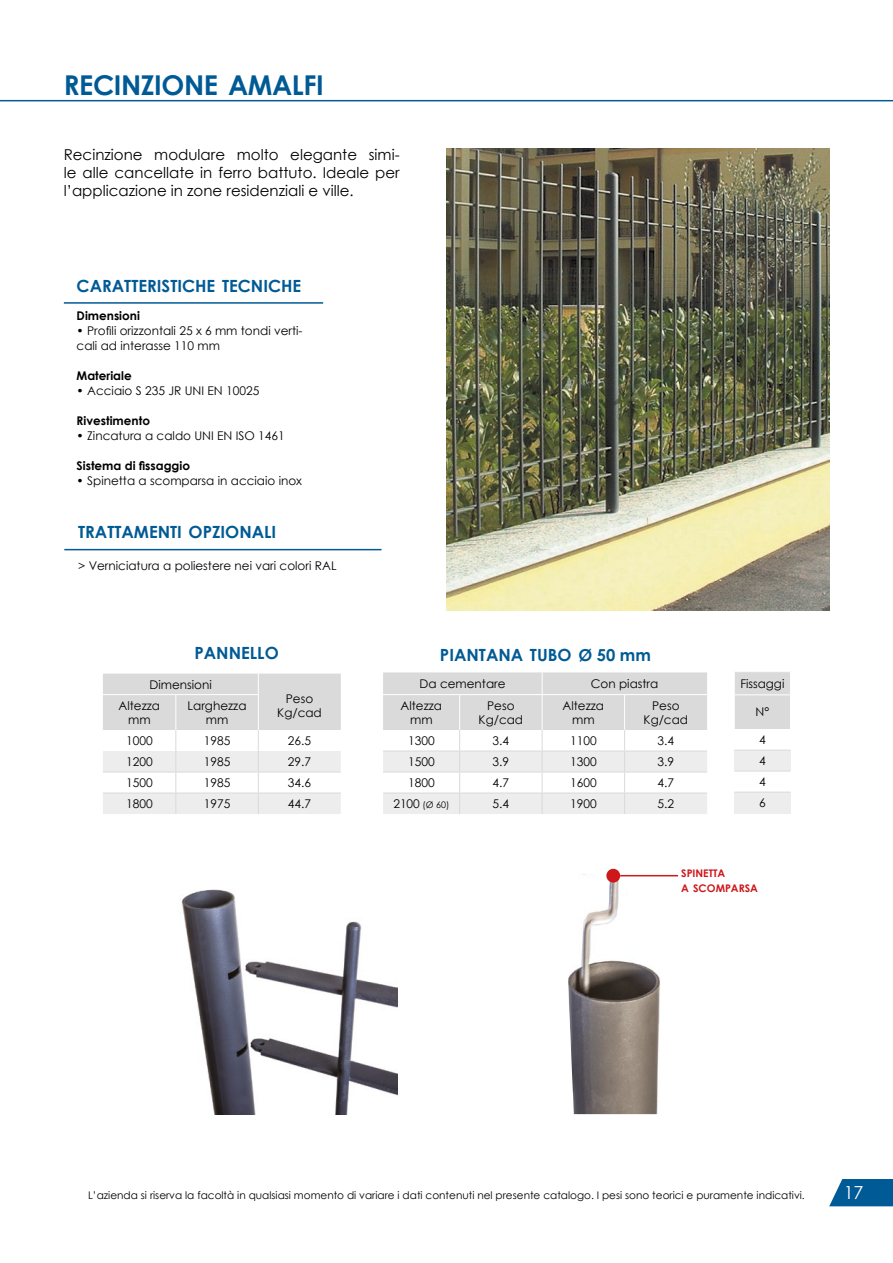
<style>
.page{position:relative;width:893px;height:1263px;background:#fff}
.page>*{position:absolute;margin:0;border:0;box-sizing:border-box;transform-origin:0 0}
.t1{font:700 27.3px "Century Gothic";letter-spacing:-.015em;color:#005a95}
.t2{font:18px "Century Gothic";color:#fff}
.t3{font:700 16.8px "Century Gothic";color:#005a95}
.t4{font:15px/18px "Century Gothic";color:#000;text-align:justify}
.t5{font:12px/14.4px "Century Gothic";color:#000;text-align:center}
.t6{font:700 12px "Century Gothic";color:#000}
.t7{font:10.5px "Century Gothic";color:#000}
.t8{font:700 10.5px/15px "Century Gothic";color:#cd171a}
.t9{font:9px "Century Gothic";color:#000}
.s1{font-size:16.5px}
.s2{font-size:12px}
</style>
<div class="page">
<svg style="left:829px;top:1179px;width:64px;height:27px;background:#1b6ba0"></svg>
<hr style="left:0;top:100px;width:893px;height:1px;background:#005a95">
<img style="left:446px;top:149px;width:383px;height:461px">
<hr style="left:64px;top:302px;width:259px;height:2px;background:#005a95">
<svg style="left:103px;top:674px;width:238px;height:140px"></svg>
<svg style="left:383px;top:672px;width:324px;height:142px"></svg>
<hr style="left:625px;top:793px;width:82px;height:1px;background:#dadada">
<div style="left:734px;top:672px;width:56px;height:23px;background:#dadada"></div>
<div style="left:734px;top:695px;width:56px;height:34px;background:#dadada"></div>
<div style="left:734px;top:750px;width:56px;height:21px;background:#ededed"></div>
<div style="left:734px;top:792px;width:56px;height:21px;background:#ededed"></div>
<svg style="left:734px;top:672px;width:1px;height:22px"></svg>
<hr style="left:734px;top:694px;width:57px;height:1px;background:#fff">
<hr style="left:734px;top:695px;width:1px;height:34px;background:#fff">
<hr style="left:734px;top:750px;width:56px;height:1px;background:#dadada">
<hr style="left:734px;top:771px;width:56px;height:1px;background:#dadada">
<hr style="left:734px;top:792px;width:56px;height:1px;background:#dadada">
<img style="left:181px;top:889px;width:216px;height:225px">
<img style="left:568px;top:874px;width:93px;height:240px">
<div style="left:606px;top:869px;width:14px;height:13px;background:#cd171a;border-radius:50%"></div>
<hr style="left:620px;top:875px;width:58px;height:1px;background:#cd171a">
<hr style="left:64px;top:549px;width:318px;height:1px;background:#005a95">
<h1 class="t1" style="left:64px;top:68px;width:262px">RECINZIONE AMALFI</h1>
<p class="t4" style="left:64px;top:145px;width:337px">Recinzione modulare molto elegante simi&shy;le alle cancellate in ferro battuto. Ideale per l’applicazione in zone residenziali e ville.</p>
<h3 class="t3" style="left:77px;top:276px;width:226px">CARATTERISTICHE TECNICHE</h3>
<p class="t6" style="left:77px;top:308px;width:65px">Dimensioni</p>
<p class="t5" style="left:77px;top:323px;width:227px;line-height:15px;text-align:left">• Profili orizzontali 25 x 6 mm tondi verti&shy;cali ad interasse 110 mm</p>
<p class="t6" style="left:77px;top:368px;width:57px">Materiale</p>
<p class="t5" style="left:77px;top:383px;width:184px">• Acciaio S 235 JR UNI EN 10025</p>
<p class="t6" style="left:77px;top:413px;width:75px">Rivestimento</p>
<p class="t5" style="left:77px;top:428px;width:210px">• Zincatura a caldo UNI EN ISO 1461</p>
<p class="t6" style="left:77px;top:458px;width:115px">Sistema di fissaggio</p>
<p class="t5" style="left:77px;top:473px;width:227px">• Spinetta a scomparsa in acciaio inox</p>
<h3 class="t3" style="left:78px;top:522px;width:200px">TRATTAMENTI OPZIONALI</h3>
<p class="t5" style="left:78px;top:558px;width:260px">&gt; Verniciatura a poliestere nei vari colori RAL</p>
<h3 class="t3" style="left:194px;top:642px;width:86px">PANNELLO</h3>
<h3 class="t3" style="left:440px;top:644px;width:212px">PIANTANA TUBO <span class="s1">Ø 50</span> <span class="s1">mm</span></h3>
<p class="t5" style="left:149px;top:677px;width:64px">Dimensioni</p>
<p class="t5" style="left:277px;top:691px;width:46px">Peso<br>Kg/cad</p>
<p class="t5" style="left:420px;top:676px;width:88px">Da cementare</p>
<p class="t5" style="left:591px;top:676px;width:69px">Con piastra</p>
<p class="t5" style="left:401px;top:698px;width:43px">Altezza mm</p>
<p class="t5" style="left:479px;top:698px;width:46px">Peso<br>Kg/cad</p>
<p class="t5" style="left:563px;top:698px;width:43px">Altezza mm</p>
<p class="t5" style="left:644px;top:698px;width:46px">Peso<br>Kg/cad</p>
<p class="t5" style="left:408px;top:733px;width:28px">1300</p>
<p class="t5" style="left:493px;top:733px;width:18px">3.4</p>
<p class="t5" style="left:570px;top:733px;width:28px">1100</p>
<p class="t5" style="left:658px;top:733px;width:18px">3.4</p>
<p class="t5" style="left:408px;top:754px;width:28px">1500</p>
<p class="t5" style="left:493px;top:754px;width:18px">3.9</p>
<p class="t5" style="left:570px;top:754px;width:28px">1300</p>
<p class="t5" style="left:658px;top:754px;width:18px">3.9</p>
<p class="t5" style="left:408px;top:775px;width:28px">1800</p>
<p class="t5" style="left:493px;top:775px;width:18px">4.7</p>
<p class="t5" style="left:570px;top:775px;width:28px">1600</p>
<p class="t5" style="left:658px;top:775px;width:18px">4.7</p>
<p class="t9" style="left:393px;top:798px;width:57px"><span class="s2">2100</span> (Ø 60)</p>
<p class="t5" style="left:493px;top:796px;width:18px">5.4</p>
<p class="t5" style="left:570px;top:796px;width:28px">1900</p>
<p class="t5" style="left:658px;top:796px;width:18px">5.2</p>
<p class="t5" style="left:119px;top:698px;width:43px">Altezza mm</p>
<p class="t5" style="left:188px;top:698px;width:60px">Larghezza mm</p>
<p class="t5" style="left:126px;top:733px;width:28px">1000</p>
<p class="t5" style="left:204px;top:733px;width:28px">1985</p>
<p class="t5" style="left:288px;top:733px;width:25px">26.5</p>
<p class="t5" style="left:126px;top:754px;width:28px">1200</p>
<p class="t5" style="left:204px;top:754px;width:28px">1985</p>
<p class="t5" style="left:288px;top:754px;width:25px">29.7</p>
<p class="t5" style="left:126px;top:775px;width:28px">1500</p>
<p class="t5" style="left:204px;top:775px;width:28px">1985</p>
<p class="t5" style="left:288px;top:775px;width:25px">34.6</p>
<p class="t5" style="left:126px;top:796px;width:28px">1800</p>
<p class="t5" style="left:204px;top:796px;width:28px">1975</p>
<p class="t5" style="left:288px;top:796px;width:25px">44.7</p>
<p class="t5" style="left:740px;top:676px;width:46px">Fissaggi</p>
<p class="t5" style="left:755px;top:705px;width:15px">N°</p>
<p class="t5" style="left:759px;top:729px;width:8px;line-height:21px;text-align:justify">4<br>4<br>4<br>6</p>
<p class="t8" style="left:681px;top:865px;width:78px">SPINETTA<br>A SCOMPARSA</p>
<p class="t7" style="left:88px;top:1188px;width:718px">L’azienda si riserva la facoltà in qualsiasi momento di variare i dati contenuti nel presente catalogo. I pesi sono teorici e puramente indicativi.</p>
<h2 class="t2" style="left:844px;top:1180px;width:21px">17</h2>
</div>
